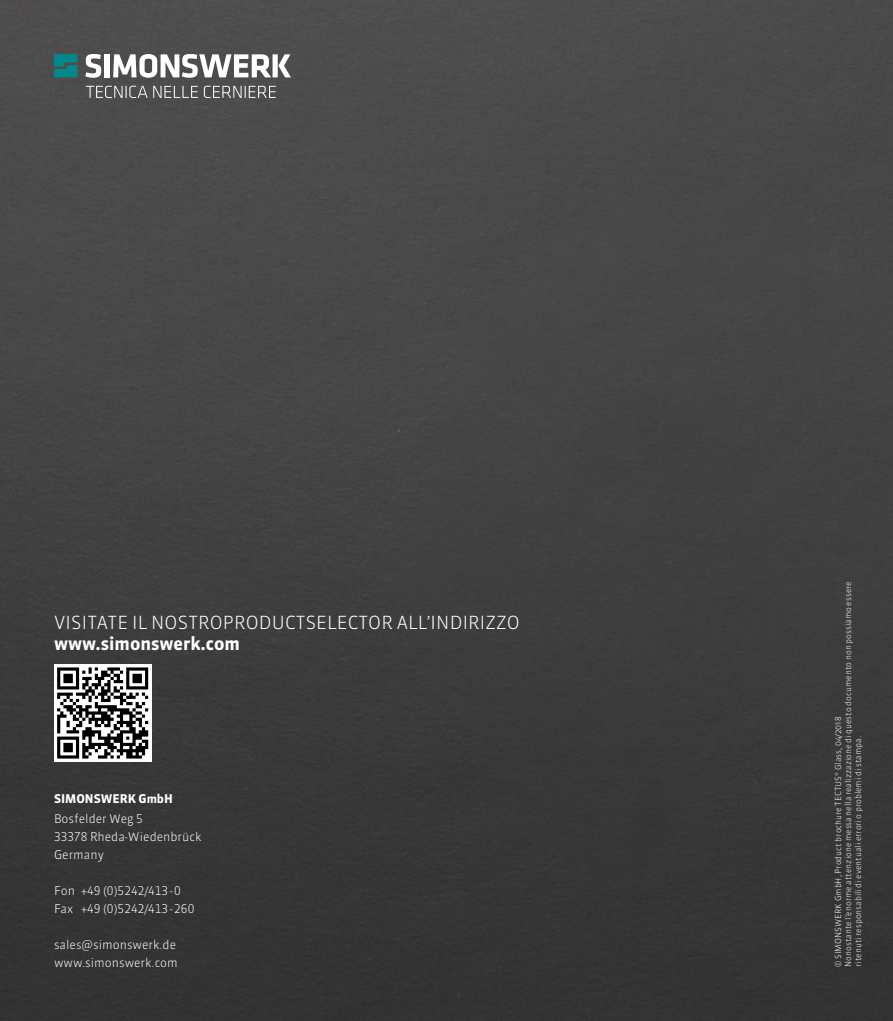
<style>
.page{position:relative;width:893px;height:1021px;background:#fff}
.page>*{position:absolute;margin:0;border:0;box-sizing:border-box;transform-origin:0 0}
.t1{font:300 18px "Simonswerk Sanuk";letter-spacing:.01em;color:#fff}
.t2{font:700 18px "Simonswerk Sanuk";color:#fff}
.t3{font:300 12px/18px "Simonswerk Sanuk";color:#fff}
.t4{font:700 12px "Simonswerk Sanuk";color:#fff}
.t5{font:300 8.25px/9.9px "Simonswerk Sanuk";color:#fff}
</style>
<div class="page">
<img style="left:0;top:0;width:893px;height:1020px">
<svg style="left:54px;top:664px;width:97px;height:97px"></svg>
<svg style="left:57px;top:667px;width:91px;height:91px"></svg>
<svg style="left:54px;top:54px;width:23px;height:23px"></svg>
<svg style="left:85px;top:54px;width:16px;height:24px"></svg>
<div style="left:104px;top:54px;width:6px;height:23px;background:#fff"></div>
<svg style="left:113px;top:54px;width:178px;height:24px"></svg>
<svg style="left:86px;top:86px;width:190px;height:12px;background:#757474"></svg>
<h1 class="t1" style="left:54px;top:611px;width:467px">VISITATE IL NOSTROPRODUCTSELECTOR ALL’INDIRIZZO</h1>
<h1 class="t2" style="left:54px;top:632px;width:187px">www.simonswerk.com</h1>
<h2 class="t4" style="left:54px;top:791px;width:120px">SIMONSWERK GmbH</h2>
<h2 class="t3" style="left:54px;top:809px;width:149px">Bosfelder Weg 5<br>33378 Rheda-Wiedenbrück<br>Germany</h2>
<h2 class="t3" style="left:54px;top:881px;width:142px">Fon +49 (0)5242/413 - 0<br>Fax +49 (0)5242/413 - 260</h2>
<h2 class="t3" style="left:54px;top:935px;width:125px">sales@simonswerk.de www.simonswerk.com</h2>
<p class="t5" style="left:833px;top:966px;width:387px;rotate:-90deg">© SIMONSWERK GmbH, Product brochure TECTUS® Glass, 04/2018<br>Nonostante l’enorme attenzione messa nella realizzazione di questo documento non possiamo essere ritenuti responsabili di eventuali errori o problemi di stampa.</p>
</div>
